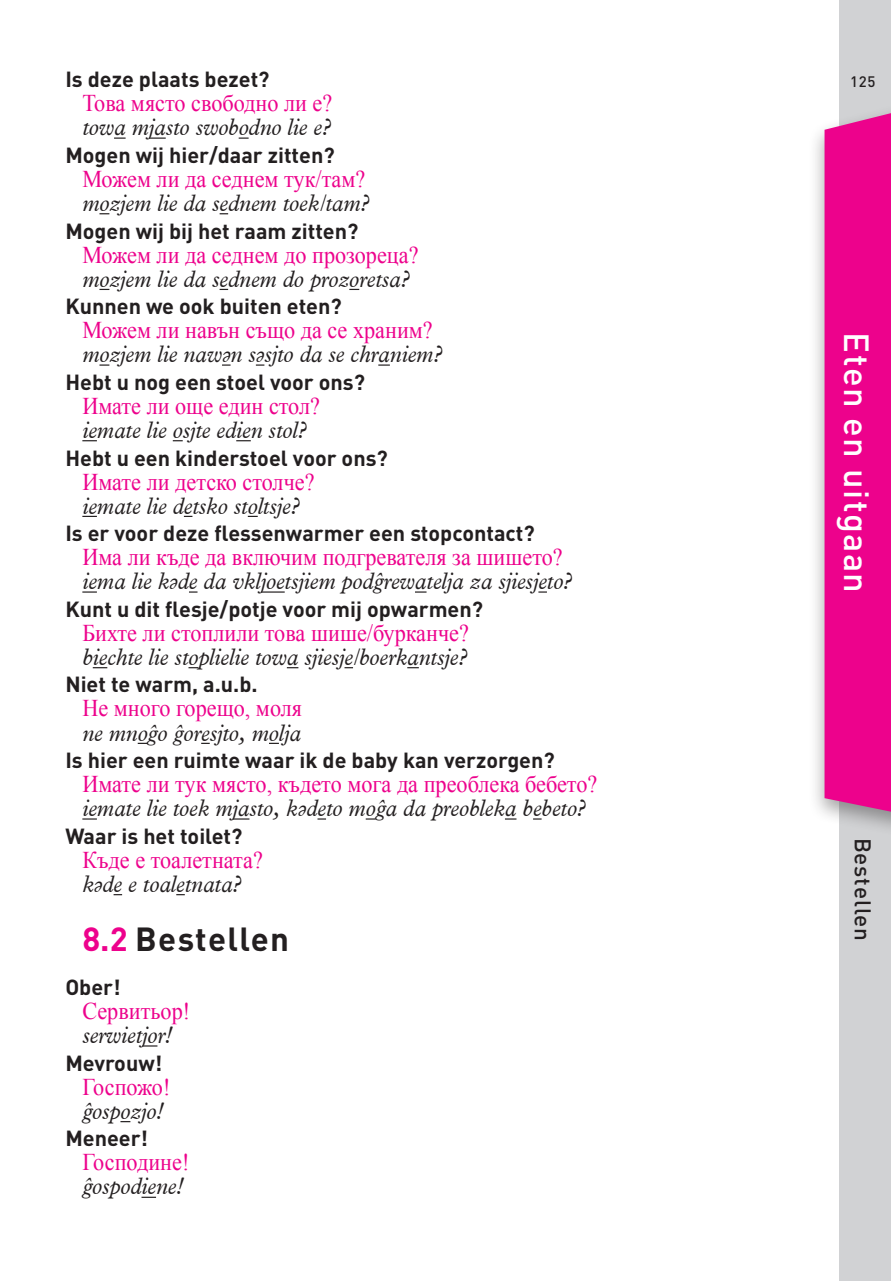
<style>
.page{position:relative;width:891px;height:1281px;background:#fff}
.page>*{position:absolute;margin:0;border:0;box-sizing:border-box;transform-origin:0 0}
.t1{font:500 34.5px "DINOT";letter-spacing:.04em;color:#fff}
.t2{font:700 33px "DINOT";letter-spacing:.04em;color:#231f20}
.t3{font:italic 24px "Plan Kos";color:#231f20;scale:.93 1}
.t4{font:24px "Times New Roman";color:#ed028c;scale:.93 1}
.t5{font:500 22.5px "DINOT";letter-spacing:.04em;color:#231f20}
.t6{font:700 21.6px "DINOT";color:#231f20}
.t7{font:500 15px "DINOT";color:#231f20}
.s1{color:#ed028c}
</style>
<div class="page">
<div style="left:839px;top:0;width:52px;height:1280px;background:#d1d2d4"></div>
<div style="left:808px;top:100px;width:83px;height:740px;background:#231f20;opacity:.4"></div>
<div style="left:824px;top:107px;width:67px;height:709px;background:#ed028c"></div>
<svg style="left:114px;top:137px;width:12px;height:2px"></svg>
<svg style="left:149px;top:137px;width:17px;height:2px"></svg>
<svg style="left:239px;top:137px;width:10px;height:2px"></svg>
<svg style="left:378px;top:364px;width:12px;height:1px"></svg>
<svg style="left:82px;top:440px;width:15px;height:1px"></svg>
<svg style="left:236px;top:440px;width:15px;height:1px"></svg>
<svg style="left:82px;top:515px;width:15px;height:2px"></svg>
<svg style="left:184px;top:515px;width:8px;height:2px"></svg>
<svg style="left:248px;top:515px;width:10px;height:2px"></svg>
<svg style="left:82px;top:591px;width:15px;height:1px"></svg>
<svg style="left:261px;top:591px;width:24px;height:1px"></svg>
<svg style="left:93px;top:667px;width:14px;height:1px"></svg>
<svg style="left:407px;top:667px;width:12px;height:1px"></svg>
<svg style="left:82px;top:818px;width:15px;height:1px"></svg>
<svg style="left:233px;top:818px;width:16px;height:1px"></svg>
<svg style="left:142px;top:1045px;width:15px;height:1px"></svg>
<svg style="left:141px;top:1196px;width:15px;height:1px"></svg>
<p class="t6" style="left:65px;top:65px;width:206px">Is deze plaats bezet?</p>
<p class="t7" style="left:850px;top:72px;width:27px">125</p>
<p class="t4" style="left:82px;top:87px;width:270px">Това място свободно ли е?</p>
<p class="t3" style="left:82px;top:113px;width:269px">towa mjasto swobodno lie e?</p>
<p class="t6" style="left:65px;top:140px;width:271px">Mogen wij hier/daar zitten?</p>
<p class="t4" style="left:82px;top:163px;width:306px">Можем ли да седнем тук/там?</p>
<p class="t3" style="left:82px;top:189px;width:310px">mozjem lie da sednem toek/tam?</p>
<p class="t6" style="left:65px;top:216px;width:295px">Mogen wij bij het raam zitten?</p>
<p class="t4" style="left:82px;top:238px;width:363px">Можем ли да седнем до прозореца?</p>
<p class="t3" style="left:82px;top:264px;width:353px">mozjem lie da sednem do prozoretsa?</p>
<p class="t6" style="left:65px;top:291px;width:278px">Kunnen we ook buiten eten?</p>
<p class="t4" style="left:82px;top:314px;width:378px">Можем ли навън също да се храним?</p>
<p class="t3" style="left:82px;top:340px;width:388px">mozjem lie nawən səsjto da se chraniem?</p>
<p class="t6" style="left:65px;top:367px;width:301px">Hebt u nog een stoel voor ons?</p>
<p class="t4" style="left:82px;top:389px;width:257px">Имате ли още един стол?</p>
<p class="t3" style="left:82px;top:415px;width:243px">iemate lie osjte edien stol?</p>
<p class="t6" style="left:65px;top:443px;width:324px">Hebt u een kinderstoel voor ons?</p>
<p class="t4" style="left:82px;top:465px;width:251px">Имате ли детско столче?</p>
<p class="t3" style="left:82px;top:491px;width:235px">iemate lie detsko stoltsje?</p>
<p class="t6" style="left:65px;top:518px;width:471px">Is er voor deze flessenwarmer een stopcontact?</p>
<p class="t4" style="left:82px;top:541px;width:518px">Има ли къде да включим подгревателя за шишето?</p>
<p class="t3" style="left:82px;top:567px;width:528px">iema lie kəde da vkljoetsjiem podĝrewatelja za sjiesjeto?</p>
<p class="t6" style="left:65px;top:594px;width:419px">Kunt u dit flesje/potje voor mij opwarmen?</p>
<p class="t4" style="left:82px;top:616px;width:417px">Бихте ли стоплили това шише/бурканче?</p>
<p class="t3" style="left:82px;top:642px;width:415px">biechte lie stoplielie towa sjiesje/boerkantsje?</p>
<p class="t6" style="left:65px;top:669px;width:194px">Niet te warm, a.u.b.</p>
<p class="t4" style="left:82px;top:692px;width:238px">Не много горещо, моля</p>
<p class="t3" style="left:82px;top:718px;width:237px">ne mnoĝo ĝoresjto, molja</p>
<p class="t6" style="left:65px;top:745px;width:491px">Is hier een ruimte waar ik de baby kan verzorgen?</p>
<p class="t4" style="left:82px;top:767px;width:555px">Имате ли тук място, където мога да преоблека бебето?</p>
<p class="t3" style="left:82px;top:793px;width:543px">iemate lie toek mjasto, kədeto moĝa da preobleka bebeto?</p>
<p class="t6" style="left:65px;top:821px;width:179px">Waar is het toilet?</p>
<p class="t4" style="left:82px;top:843px;width:196px">Къде е тоалетната?</p>
<p class="t3" style="left:82px;top:869px;width:173px">kəde e toaletnata?</p>
<h2 class="t2" style="left:82px;top:916px;width:208px"><span class="s1">8.2</span> Bestellen</h2>
<p class="t6" style="left:65px;top:972px;width:57px">Ober!</p>
<p class="t4" style="left:82px;top:994px;width:117px">Сервитьор!</p>
<p class="t3" style="left:82px;top:1020px;width:98px">serwietjor!</p>
<p class="t6" style="left:65px;top:1047px;width:98px">Mevrouw!</p>
<p class="t4" style="left:82px;top:1070px;width:96px">Госпожо!</p>
<p class="t3" style="left:82px;top:1096px;width:89px">ĝospozjo!</p>
<p class="t6" style="left:65px;top:1123px;width:84px">Meneer!</p>
<p class="t4" style="left:82px;top:1145px;width:117px">Господине!</p>
<p class="t3" style="left:82px;top:1171px;width:110px">ĝospodiene!</p>
<h1 class="t1" style="left:880px;top:332px;width:262px;rotate:90deg">Eten en uitgaan</h1>
<p class="t5" style="left:878px;top:837px;width:105px;rotate:90deg">Bestellen</p>
</div>
